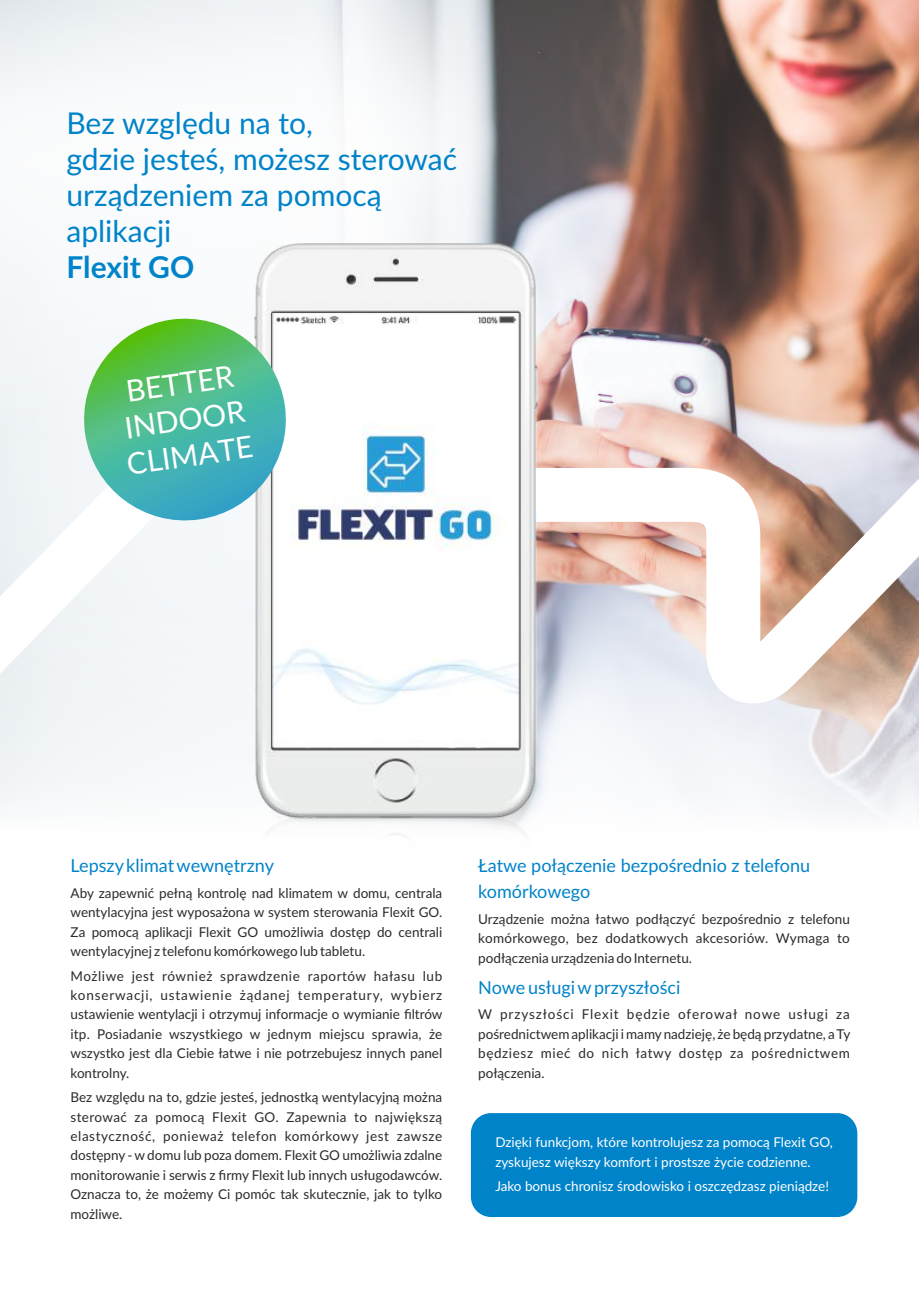
<style>
.page{position:relative;width:919px;height:1289px;background:#fff}
.page>*{position:absolute;margin:0;border:0;box-sizing:border-box;transform-origin:0 0}
.t1{font:30px/36px "Lato";color:#0083c9}
.t2{font:30px/36px "Lato";color:#fff;text-align:center}
.t3{font:700 30px "Lato";color:#0083c9}
.t4{font:18px/26px "Lato";color:#0083c9}
.t5{font:13.5px/19.5px "Lato";color:#2b2b2a;text-align:justify}
.t6{font:13.5px/19.5px "Lato";color:#fff}
</style>
<div class="page">
<img style="left:0;top:0;width:918px;height:814px">
<img style="left:0;top:286px;width:918px;height:421px">
<img style="left:0;top:0;width:592px;height:437px">
<img style="left:254px;top:243px;width:283px;height:594px">
<svg style="left:77px;top:312px;width:215px;height:215px"></svg>
<div style="left:471px;top:1113px;width:386px;height:103px;background:#0083c9"></div>
<h1 class="t1" style="left:66px;top:106px;width:392px">Bez względu na to,<br>gdzie jesteś, możesz sterować urządzeniem za pomocą aplikacji</h1>
<h1 class="t3" style="left:66px;top:253px;width:129px">Flexit GO</h1>
<h1 class="t2" style="left:115px;top:376px;width:129px;rotate:-8deg">BETTER<br>INDOOR<br>CLIMATE</h1>
<h2 class="t4" style="left:71px;top:853px;width:205px">Lepszyklimat wewnętrzny</h2>
<p class="t5" style="left:71px;top:884px;width:373px">Aby zapewnić pełną kontrolę nad klimatem w domu, centrala wentylacyjna jest wyposażona w system sterowania Flexit GO.<br>Za pomocą aplikacji Flexit GO umożliwia dostęp do centrali wentylacyjnej z telefonu komórkowego lub tabletu.</p>
<p class="t5" style="left:70px;top:966px;width:373px">Możliwe jest również sprawdzenie raportów hałasu lub konserwacji, ustawienie żądanej temperatury, wybierz ustawienie wentylacji i otrzymuj informacje o wymianie filtrów itp. Posiadanie wszystkiego w jednym miejscu sprawia, że wszystko jest dla Ciebie łatwe i nie potrzebujesz innych panel kontrolny.</p>
<p class="t5" style="left:70px;top:1088px;width:373px">Bez względu na to, gdzie jesteś, jednostką wentylacyjną można sterować za pomocą Flexit GO. Zapewnia to największą elastyczność, ponieważ telefon komórkowy jest zawsze dostępny - wdomu lub poza domem. Flexit GO umożliwia zdalne monitorowanie i serwis z firmy Flexit lub innych usługodawców.<br>Oznacza to, że możemy Ci pomóc tak skutecznie, jak to tylko możliwe.</p>
<h2 class="t4" style="left:478px;top:853px;width:333px">Łatwe połączenie bezpośrednio z telefonu komórkowego</h2>
<p class="t5" style="left:478px;top:909px;width:373px">Urządzenie można łatwo podłączyć bezpośrednio z telefonu komórkowego, bez dodatkowych akcesoriów. Wymaga to podłączenia urządzenia do Internetu.</p>
<h2 class="t4" style="left:478px;top:975px;width:204px">Nowe usługi wprzyszłości</h2>
<p class="t5" style="left:478px;top:1005px;width:373px">W przyszłości Flexit będzie oferował nowe usługi za pośrednictwem aplikacji i mamynadzieję, że będą przydatne, a Ty będziesz mieć do nich łatwy dostęp za pośrednictwem połączenia.</p>
<p class="t6" style="left:495px;top:1133px;width:339px">Dzięki funkcjom, które kontrolujesz za pomocą Flexit GO, zyskujesz większy komfort i prostsze życie codzienne.</p>
<p class="t6" style="left:495px;top:1177px;width:335px">Jako bonus chronisz środowisko i oszczędzasz pieniądze!</p>
</div>
